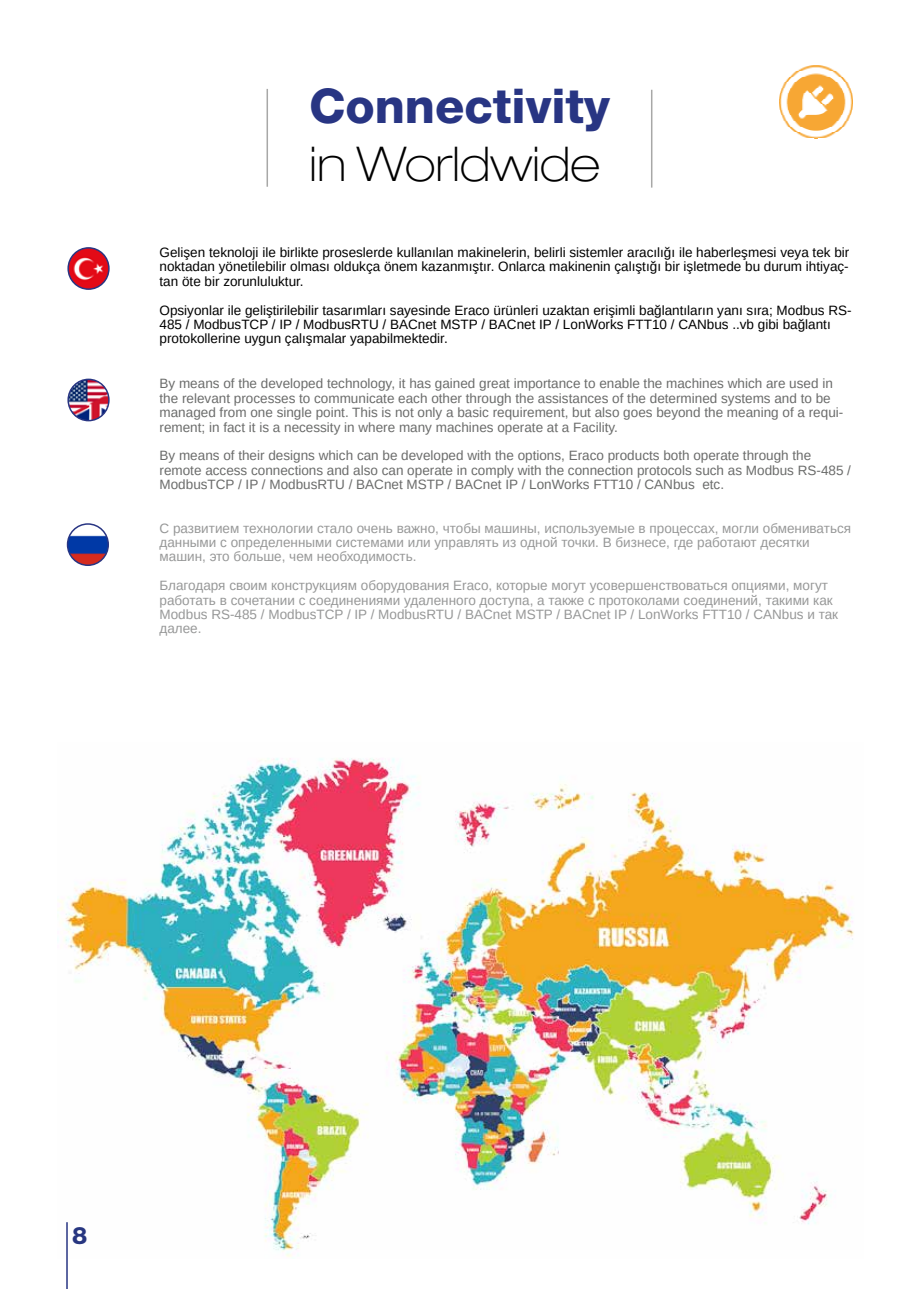
<style>
.page{position:relative;width:919px;height:1289px;background:#fff}
.page>*{position:absolute;margin:0;border:0;box-sizing:border-box;transform-origin:0 0}
.t1{font:800 48px "Helvetica Neue LT Std";color:#283583}
.t2{font:100 expanded 48px "Helvetica Neue LT Pro";color:#000}
.t3{font:800 24px "Helvetica Neue LT Std";color:#273680}
.t4{font:13.5px/14.4px "Arimo";color:#6b6c6b}
.t5{font:13.5px/14.4px "Arimo";color:#000;text-align:justify}
.t6{font:13.5px/14.4px "Arimo";color:#979898}
</style>
<div class="page">
<hr style="left:266px;top:89px;width:2px;height:98px;background:#a8a8a7">
<hr style="left:651px;top:90px;width:1px;height:98px;background:#a8a8a7">
<img style="left:779px;top:66px;width:73px;height:73px">
<img style="left:58px;top:758px;width:796px;height:499px">
<hr style="left:66px;top:1222px;width:2px;height:66px;background:#283583">
<img style="left:68px;top:248px;width:41px;height:41px;border-radius:20px">
<div style="left:67px;top:247px;width:43px;height:43px;border:2px solid #283583;border-radius:50%"></div>
<img style="left:68px;top:379px;width:41px;height:41px;border-radius:20px">
<div style="left:67px;top:378px;width:43px;height:43px;border:2px solid #283583;border-radius:50%"></div>
<img style="left:68px;top:524px;width:40px;height:41px;border-radius:20px">
<div style="left:67px;top:523px;width:42px;height:43px;border:2px solid #283583;border-radius:50%"></div>
<h1 class="t1" style="left:309px;top:77px;width:302px">Connectivity</h1>
<h1 class="t2" style="left:309px;top:135px;width:292px">in Worldwide</h1>
<p class="t5" style="left:159px;top:245px;width:691px">Gelişen teknoloji ile birlikte proseslerde kullanılan makinelerin, belirli sistemler aracılığı ile haberleşmesi veya tek bir noktadan yönetilebilir olması oldukça önem kazanmıştır. Onlarca makinenin çalıştığı bir işletmede bu durum ihtiyaç&shy;tan öte bir zorunluluktur.</p>
<p class="t5" style="left:159px;top:303px;width:693px;text-align:left">Opsiyonlar ile geliştirilebilir tasarımları sayesinde Eraco ürünleri uzaktan erişimli bağlantıların yanı sıra; Modbus RS-<br>485 / ModbusTCP / IP / ModbusRTU / BACnet MSTP / BACnet IP / LonWorks FTT10 / CANbus ..vb gibi bağlantı protokollerine uygun çalışmalar yapabilmektedir.</p>
<p class="t4" style="left:159px;top:376px;width:685px">By means of the developed technology, it has gained great importance to enable the machines which are used in the relevant processes to communicate each other through the assistances of the determined systems and to be managed from one single point. This is not only a basic requirement, but also goes beyond the meaning of a requi&shy;rement; in fact it is a necessity in where many machines operate at a Facility.</p>
<p class="t4" style="left:159px;top:448px;width:693px">By means of their designs which can be developed with the options, Eraco products both operate through the remote access connections and also can operate in comply with the connection protocols such as Modbus RS-485 /<br>ModbusTCP / IP / ModbusRTU / BACnet MSTP / BACnet IP / LonWorks FTT10 / CANbus etc.</p>
<p class="t6" style="left:159px;top:520px;width:693px">С развитием технологии стало очень важно, чтобы машины, используемые в процессах, могли обмениваться данными с определенными системами или управлять из одной точки. В бизнесе, где работают десятки машин, это больше, чем необходимость.</p>
<p class="t6" style="left:159px;top:578px;width:680px">Благодаря своим конструкциям оборудования Eraco, которые могут усовершенствоваться опциями, могут работать в сочетании с соединениями удаленного доступа, а также с протоколами соединений, такими как Modbus RS-485 / ModbusTCP / IP / ModbusRTU / BACnet MSTP / BACnet IP / LonWorks FTT10 / CANbus и так далее.</p>
<h2 class="t3" style="left:72px;top:1221px;width:17px">8</h2>
</div>
